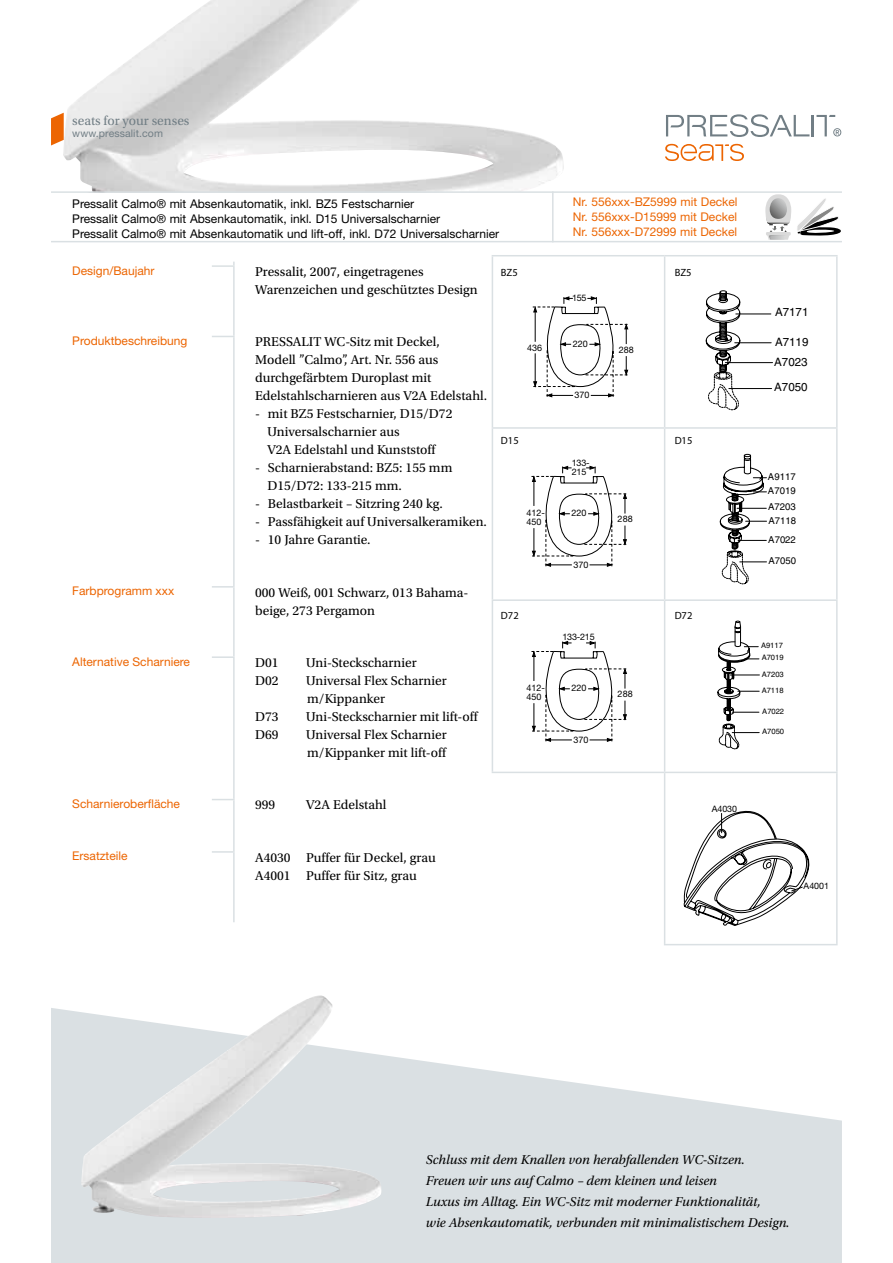
<style>
.page{position:relative;width:893px;height:1263px;background:#fff}
.page>*{position:absolute;margin:0;border:0;box-sizing:border-box;transform-origin:0 0}
.t1{font:13.5px/18px "Utopia Std";color:#000}
.t2{font:italic 13.5px/21px "Utopia Std";color:#000}
.t3{font:13.5px "Utopia Std";color:#717e85}
.t4{font:12px/15px "Helvetica Neue LT Std";color:#000}
.t5{font:12px/15px "Helvetica Neue LT Std";color:#ec6502;text-align:justify}
.t6{font:11.55px/19.4px "Helvetica";color:#000}
.t7{font:10.5px "Myriad";color:#000}
.t8{font:10.5px "Helvetica Neue LT Std";letter-spacing:.01em;color:#717e85}
.t9{font:9.6px/18.9px "Helvetica";color:#000}
.t10{font:9px/9px "Helvetica Neue";color:#000}
.t11{font:8.85px "Helvetica Neue";color:#000}
.t12{font:7.5px "Helvetica";color:#000}
</style>
<div class="page">
<img style="left:63px;top:0;width:501px;height:191px">
<hr style="left:812px;top:115px;width:2px;height:21px;background:#717e85">
<svg style="left:666px;top:114px;width:143px;height:23px"></svg>
<svg style="left:816px;top:115px;width:25px;height:21px"></svg>
<svg style="left:665px;top:144px;width:79px;height:17px"></svg>
<svg style="left:51px;top:113px;width:13px;height:32px"></svg>
<svg style="left:51px;top:1008px;width:791px;height:255px;fill:#dae0e3"></svg>
<hr style="left:51px;top:191px;width:791px;height:2px;background:#dae0e3">
<hr style="left:51px;top:241px;width:791px;height:1px;background:#dae0e3">
<hr style="left:552px;top:191px;width:2px;height:51px;background:#dae0e3">
<img style="left:81px;top:995px;width:301px;height:223px">
<svg style="left:765px;top:194px;width:76px;height:46px"></svg>
<hr style="left:492px;top:255px;width:173px;height:1px;background:#dae0e3">
<hr style="left:492px;top:256px;width:1px;height:171px;background:#dae0e3">
<hr style="left:665px;top:255px;width:173px;height:1px;background:#dae0e3">
<hr style="left:664px;top:256px;width:1px;height:171px;background:#dae0e3">
<hr style="left:836px;top:256px;width:2px;height:171px;background:#dae0e3">
<hr style="left:492px;top:427px;width:173px;height:2px;background:#dae0e3">
<hr style="left:492px;top:429px;width:1px;height:170px;background:#dae0e3">
<hr style="left:665px;top:427px;width:173px;height:2px;background:#dae0e3">
<hr style="left:664px;top:429px;width:1px;height:170px;background:#dae0e3">
<hr style="left:836px;top:429px;width:2px;height:170px;background:#dae0e3">
<hr style="left:492px;top:599px;width:173px;height:2px;background:#dae0e3">
<hr style="left:492px;top:601px;width:1px;height:171px;background:#dae0e3">
<hr style="left:665px;top:599px;width:173px;height:2px;background:#dae0e3">
<hr style="left:664px;top:601px;width:1px;height:171px;background:#dae0e3">
<hr style="left:836px;top:601px;width:2px;height:171px;background:#dae0e3">
<hr style="left:492px;top:772px;width:173px;height:1px;background:#dae0e3">
<hr style="left:665px;top:772px;width:173px;height:1px;background:#dae0e3">
<hr style="left:664px;top:773px;width:1px;height:171px;background:#dae0e3">
<hr style="left:836px;top:773px;width:2px;height:171px;background:#dae0e3">
<hr style="left:664px;top:944px;width:174px;height:1px;background:#dae0e3">
<hr style="left:729px;top:388px;width:43px;height:1px;background:#000">
<hr style="left:736px;top:314px;width:35px;height:1px;background:#000">
<hr style="left:735px;top:342px;width:36px;height:1px;background:#000">
<hr style="left:725px;top:362px;width:47px;height:1px;background:#000">
<svg style="left:706px;top:291px;width:34px;height:119px"></svg>
<svg style="left:684px;top:810px;width:126px;height:116px"></svg>
<svg style="left:533px;top:296px;width:95px;height:101px"></svg>
<svg style="left:531px;top:466px;width:96px;height:101px"></svg>
<svg style="left:531px;top:641px;width:96px;height:101px"></svg>
<svg style="left:720px;top:453px;width:47px;height:131px"></svg>
<svg style="left:718px;top:621px;width:41px;height:128px"></svg>
<hr style="left:212px;top:265px;width:23px;height:2px;background:#dae0e3">
<hr style="left:233px;top:267px;width:2px;height:69px;background:#dae0e3">
<svg style="left:212px;top:336px;width:23px;height:1px"></svg>
<hr style="left:233px;top:337px;width:2px;height:249px;background:#dae0e3">
<hr style="left:212px;top:586px;width:23px;height:2px;background:#dae0e3">
<hr style="left:233px;top:588px;width:2px;height:68px;background:#dae0e3">
<hr style="left:212px;top:656px;width:23px;height:2px;background:#dae0e3">
<hr style="left:233px;top:658px;width:2px;height:141px;background:#dae0e3">
<svg style="left:212px;top:799px;width:23px;height:1px"></svg>
<hr style="left:233px;top:800px;width:2px;height:51px;background:#dae0e3">
<hr style="left:212px;top:851px;width:23px;height:2px;background:#dae0e3">
<hr style="left:233px;top:853px;width:2px;height:69px;background:#dae0e3">
<p class="t3" style="left:72px;top:113px;width:119px">seats for your senses</p>
<p class="t8" style="left:72px;top:127px;width:92px">www.pressalit.com</p>
<p class="t4" style="left:72px;top:196px;width:428px">Pressalit Calmo® mit Absenkautomatik, inkl. BZ5 Festscharnier<br>Pressalit Calmo® mit Absenkautomatik, inkl. D15 Universalscharnier<br>Pressalit Calmo® mit Absenkautomatik und lift-off, inkl. D72 Universalscharnier</p>
<p class="t5" style="left:573px;top:194px;width:166px">Nr. 556xxx-BZ5999 mit Deckel Nr. 556xxx-D15999 mit Deckel Nr. 556xxx-D72999 mit Deckel</p>
<p class="t5" style="left:72px;top:263px;width:84px">Design/Baujahr</p>
<p class="t1" style="left:255px;top:263px;width:224px">Pressalit, 2007, eingetragenes<br>Warenzeichen und geschütztes Design</p>
<p class="t5" style="left:72px;top:333px;width:117px">Produktbeschreibung</p>
<p class="t1" style="left:255px;top:333px;width:233px">PRESSALIT WC-Sitz mit Deckel,<br>Modell ”Calmo”, Art. Nr. 556 aus durchgefärbtem Duroplast mit Edelstahlscharnieren aus V2A Edelstahl.</p>
<p class="t1" style="left:267px;top:405px;width:187px;text-indent:-12px">- mit BZ5 Festscharnier, D15/D72<br>Universalscharnier aus<br>V2A Edelstahl und Kunststoff</p>
<p class="t1" style="left:267px;top:459px;width:187px;text-indent:-12px">- Scharnierabstand: BZ5: 155 mm<br>D15/D72: 133-215 mm.</p>
<p class="t1" style="left:255px;top:495px;width:189px">- Belastbarkeit – Sitzring 240 kg.</p>
<p class="t1" style="left:255px;top:513px;width:233px">- Passfähigkeit auf Universalkeramiken.</p>
<p class="t1" style="left:255px;top:531px;width:117px">- 10 Jahre Garantie.</p>
<p class="t7" style="left:501px;top:267px;width:18px">BZ5</p>
<p class="t7" style="left:675px;top:267px;width:18px">BZ5</p>
<p class="t10" style="left:572px;top:293px;width:16px">155</p>
<p class="t10" style="left:573px;top:339px;width:17px">220</p>
<p class="t10" style="left:527px;top:343px;width:17px">436</p>
<p class="t10" style="left:619px;top:345px;width:17px">288</p>
<p class="t10" style="left:575px;top:390px;width:17px">370</p>
<p class="t7" style="left:501px;top:436px;width:19px">D15</p>
<p class="t7" style="left:675px;top:436px;width:19px">D15</p>
<p class="t10" style="left:572px;top:459px;width:19px">133-<br>215</p>
<p class="t10" style="left:526px;top:508px;width:20px">412-<br>450</p>
<p class="t10" style="left:618px;top:514px;width:17px">288</p>
<p class="t10" style="left:573px;top:560px;width:17px">370</p>
<p class="t10" style="left:571px;top:508px;width:17px">220</p>
<p class="t5" style="left:72px;top:583px;width:104px">Farbprogramm xxx</p>
<p class="t1" style="left:255px;top:583px;width:215px">000 Weiß, 001 Schwarz, 013 Bahama&shy;beige, 273 Pergamon</p>
<p class="t5" style="left:72px;top:654px;width:119px">Alternative Scharniere</p>
<p class="t1" style="left:255px;top:654px;width:25px">D01</p>
<p class="t1" style="left:306px;top:654px;width:112px">Uni-Steckscharnier</p>
<p class="t1" style="left:255px;top:672px;width:25px">D02</p>
<p class="t1" style="left:306px;top:672px;width:142px">Universal Flex Scharnier m/Kippanker</p>
<p class="t1" style="left:255px;top:708px;width:25px">D73</p>
<p class="t1" style="left:306px;top:708px;width:173px">Uni-Steckscharnier mit lift-off</p>
<p class="t1" style="left:255px;top:726px;width:25px">D69</p>
<p class="t1" style="left:306px;top:726px;width:142px">Universal Flex Scharnier m/Kippanker mit lift-off</p>
<p class="t5" style="left:72px;top:796px;width:109px">Scharnieroberfläche</p>
<p class="t1" style="left:255px;top:796px;width:22px">999</p>
<p class="t1" style="left:306px;top:796px;width:82px">V2A Edelstahl</p>
<p class="t5" style="left:72px;top:848px;width:57px">Ersatzteile</p>
<p class="t1" style="left:255px;top:849px;width:182px">A4030 Puffer für Deckel, grau<br>A4001 Puffer für Sitz, grau</p>
<p class="t7" style="left:501px;top:610px;width:19px">D72</p>
<p class="t10" style="left:562px;top:632px;width:34px">133-215</p>
<p class="t10" style="left:526px;top:683px;width:20px">412-<br>450</p>
<p class="t10" style="left:618px;top:689px;width:17px">288</p>
<p class="t10" style="left:573px;top:735px;width:17px">370</p>
<p class="t10" style="left:571px;top:683px;width:17px">220</p>
<p class="t7" style="left:675px;top:610px;width:19px">D72</p>
<p class="t11" style="left:712px;top:803px;width:27px">A4030</p>
<p class="t6" style="left:775px;top:302px;width:35px">A7171</p>
<p class="t6" style="left:774px;top:332px;width:36px">A7119<br>A7023</p>
<p class="t6" style="left:774px;top:377px;width:35px">A7050</p>
<p class="t9" style="left:768px;top:469px;width:29px;line-height:14.1px">A9117<br>A7019</p>
<p class="t9" style="left:768px;top:498px;width:29px">A7203</p>
<p class="t9" style="left:768px;top:511px;width:29px">A7118<br>A7022</p>
<p class="t9" style="left:768px;top:551px;width:29px">A7050</p>
<p class="t12" style="left:761px;top:641px;width:23px">A9117</p>
<p class="t12" style="left:762px;top:653px;width:23px">A7019</p>
<p class="t12" style="left:762px;top:670px;width:23px">A7203</p>
<p class="t12" style="left:762px;top:686px;width:23px">A7118</p>
<p class="t12" style="left:762px;top:707px;width:23px">A7022</p>
<p class="t12" style="left:762px;top:727px;width:24px">A7050</p>
<p class="t11" style="left:804px;top:881px;width:27px">A4001</p>
<p class="t2" style="left:426px;top:1149px;width:365px">Schluss mit dem Knallen von herabfallenden WC-Sitzen.<br>Freuen wir uns auf Calmo – dem kleinen und leisen<br>Luxus im Alltag. Ein WC-Sitz mit moderner Funktionalität,<br>wie Absenkautomatik, verbunden mit minimalistischem Design.</p>
</div>
